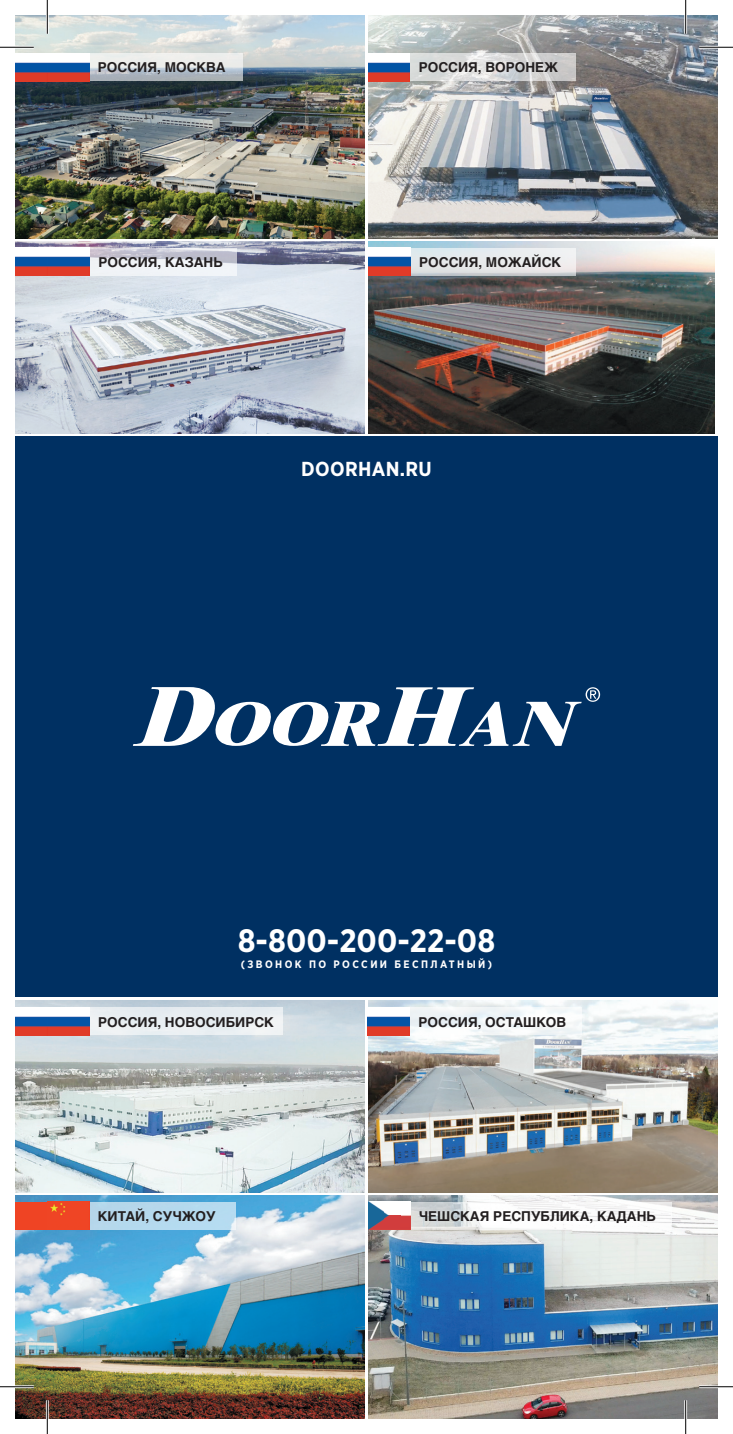
<style>
.page{position:relative;width:733px;height:1434px;background:#fff}
.page>*{position:absolute;margin:0;border:0;box-sizing:border-box;transform-origin:0 0}
.t1{font:700 32.4px "Gotham Pro Narrow";color:#fff}
.t2{font:700 20.25px "Gotham Pro Narrow";letter-spacing:.02em;color:#fff}
.t3{font:700 13.5px "Helios";color:#231f20}
.t4{font:700 10.8px "Gotham Pro Narrow";letter-spacing:.22em;color:#fff}
</style>
<div class="page">
<div style="left:15px;top:436px;width:702px;height:561px;background:#003062"></div>
<svg style="left:133px;top:687px;width:467px;height:59px"></svg>
<img style="left:15px;top:1001px;width:350px;height:191px">
<img style="left:15px;top:15px;width:350px;height:224px">
<svg style="left:89px;top:53px;width:153px;height:28px;background:#d0d4d8"></svg>
<img style="left:15px;top:53px;width:74px;height:28px">
<img style="left:368px;top:1001px;width:349px;height:191px">
<img style="left:368px;top:15px;width:349px;height:224px">
<div style="left:409px;top:1007px;width:173px;height:28px;background:#f3f7f8"></div>
<svg style="left:410px;top:53px;width:165px;height:28px;background:#d8d9d8"></svg>
<img style="left:367px;top:1007px;width:42px;height:28px">
<img style="left:368px;top:53px;width:42px;height:28px">
<img style="left:15px;top:1195px;width:350px;height:223px">
<img style="left:15px;top:242px;width:350px;height:191px">
<div style="left:89px;top:1202px;width:147px;height:28px;background:#b5d9ee"></div>
<svg style="left:90px;top:248px;width:146px;height:28px;fill:#f0f3f6"></svg>
<img style="left:368px;top:1195px;width:349px;height:224px">
<img style="left:368px;top:242px;width:346px;height:191px">
<svg style="left:410px;top:1202px;width:261px;height:28px"></svg>
<svg style="left:410px;top:248px;width:166px;height:28px;background:#e2e5e7"></svg>
<img style="left:368px;top:1202px;width:32px;height:28px">
<img style="left:400px;top:1202px;width:10px;height:22px">
<svg style="left:400px;top:1224px;width:10px;height:6px"></svg>
<img style="left:47px;top:1202px;width:42px;height:28px">
<div style="left:15px;top:1202px;width:32px;height:28px;background:#ef4424"></div>
<img style="left:15px;top:248px;width:75px;height:28px">
<img style="left:368px;top:248px;width:42px;height:28px">
<div style="left:89px;top:1007px;width:193px;height:28px;background:#e9eef2"></div>
<img style="left:15px;top:1007px;width:74px;height:28px">
<hr style="left:0;top:46px;width:34px;height:3px;background:#fff">
<hr style="left:699px;top:46px;width:33px;height:3px;background:#fff">
<hr style="left:0;top:1385px;width:34px;height:3px;background:#fff">
<hr style="left:699px;top:1385px;width:33px;height:3px;background:#fff">
<hr style="left:46px;top:0;width:3px;height:34px;background:#fff">
<hr style="left:46px;top:1400px;width:3px;height:34px;background:#fff">
<hr style="left:684px;top:0;width:2px;height:34px;background:#fff">
<hr style="left:684px;top:1400px;width:2px;height:34px;background:#fff">
<hr style="left:0;top:47px;width:34px;height:1px;background:#000">
<hr style="left:699px;top:47px;width:33px;height:1px;background:#000">
<hr style="left:0;top:1386px;width:34px;height:1px;background:#000">
<hr style="left:699px;top:1386px;width:33px;height:1px;background:#000">
<hr style="left:47px;top:0;width:1px;height:34px;background:#000">
<hr style="left:47px;top:1400px;width:1px;height:34px;background:#000">
<hr style="left:685px;top:0;width:1px;height:34px;background:#000">
<hr style="left:685px;top:1400px;width:1px;height:34px;background:#000">
<p class="t3" style="left:98px;top:60px;width:129px">РОССИЯ, МОСКВА</p>
<p class="t3" style="left:98px;top:254px;width:126px">РОССИЯ, КАЗАНЬ</p>
<p class="t3" style="left:418px;top:60px;width:141px">РОССИЯ, ВОРОНЕЖ</p>
<p class="t3" style="left:419px;top:254px;width:143px">РОССИЯ, МОЖАЙСК</p>
<h2 class="t2" style="left:301px;top:458px;width:132px">DOORHAN.RU</h2>
<h1 class="t1" style="left:237px;top:922px;width:259px">8-800-200-22-08</h1>
<p class="t4" style="left:241px;top:958px;width:252px">(ЗВОНОК ПО РОССИИ БЕСПЛАТНЫЙ)</p>
<p class="t3" style="left:98px;top:1014px;width:177px">РОССИЯ, НОВОСИБИРСК</p>
<p class="t3" style="left:98px;top:1208px;width:119px">КИТАЙ, СУЧЖОУ</p>
<p class="t3" style="left:418px;top:1014px;width:149px">РОССИЯ, ОСТАШКОВ</p>
<p class="t3" style="left:418px;top:1208px;width:239px">ЧЕШСКАЯ РЕСПУБЛИКА, КАДАНЬ</p>
</div>
